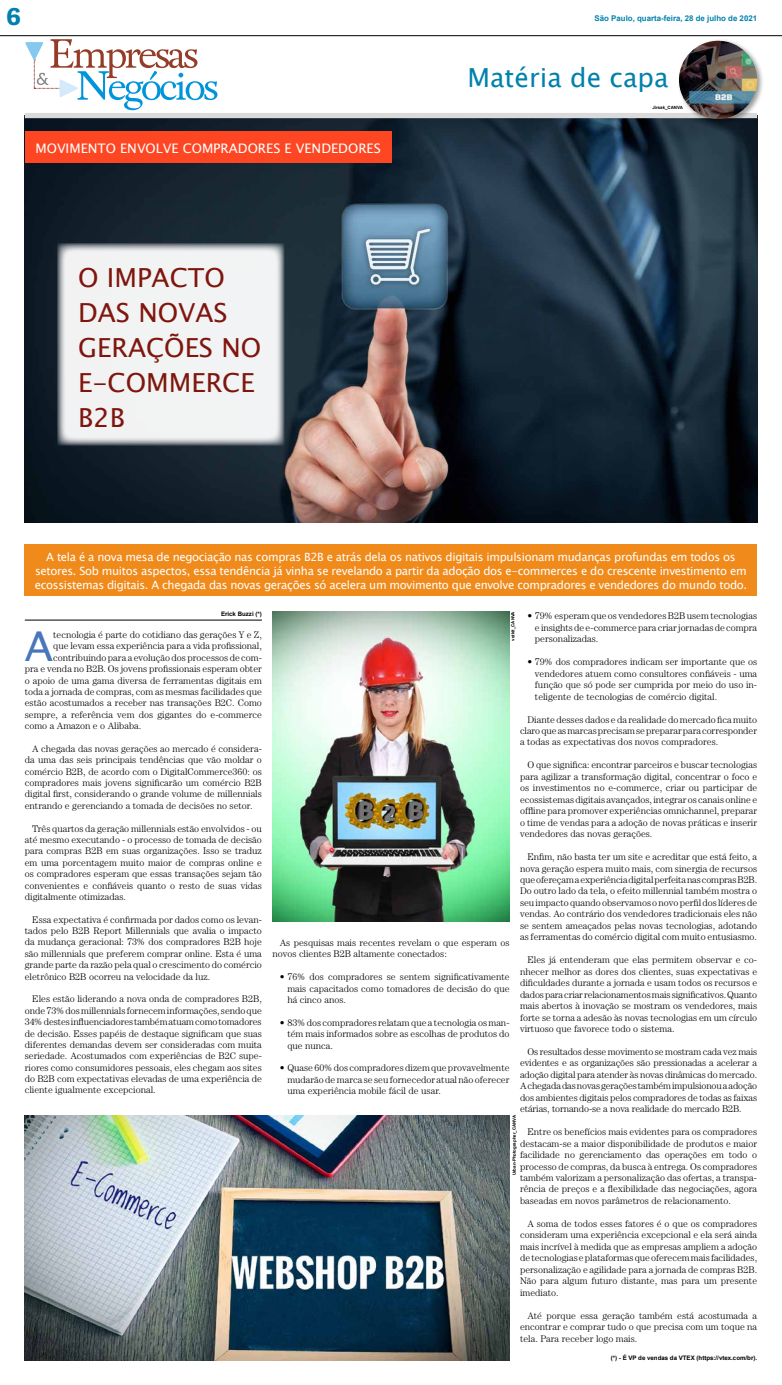
<style>
.page{position:relative;width:782px;height:1385px;background:#fff}
.page>*{position:absolute;margin:0;border:0;box-sizing:border-box;transform-origin:0 0}
.t1{font:41.12px "Lucida Sans Unicode";color:#4876ba}
.t2{font:26.25px/35px "Lucida Sans Unicode";color:#7f160e}
.t3{font:26.25px "Lucida Sans Unicode";color:#0081ad}
.t4{font:700 26.25px "Adelle";color:#0081ad}
.t5{font:13.12px "Lucida Sans Unicode";color:#fff}
.t6{font:11.38px/14px "Lucida Sans Unicode";letter-spacing:-.03em;color:#fff;text-align:center}
.t7{font:300 9.62px/11.5px "Century";color:#000;text-align:justify}
.t8{font:700 7.88px "Arial";color:#0081ad}
.t9{font:700 6.12px "Arial";color:#000}
.t10{font:700 4.38px "Arial";color:#000}
</style>
<div class="page">
<img style="left:25px;top:118px;width:731px;height:404px">
<hr style="left:0;top:35px;width:781px;height:1px;background:#000">
<svg style="left:25px;top:39px;width:192px;height:71px"></svg>
<div style="left:25px;top:113px;width:731px;height:5px;background:#dadada"></div>
<div style="left:676px;top:38px;width:88px;height:88px;background:#000;opacity:.4"></div>
<img style="left:678px;top:41px;width:78px;height:78px;border-radius:39px">
<img style="left:25px;top:1115px;width:484px;height:244px">
<div style="left:25px;top:544px;width:731px;height:52px;background:#f08a1a"></div>
<hr style="left:25px;top:619px;width:237px;height:1px;background:#000">
<img style="left:272px;top:611px;width:237px;height:310px">
<svg style="left:57px;top:243px;width:227px;height:202px;fill:#f2f3f3"></svg>
<div style="left:25px;top:131px;width:366px;height:32px;background:#fe4622"></div>
<h2 class="t4" style="left:6px;top:-2px;width:16px">6</h2>
<p class="t8" style="left:594px;top:12px;width:164px">São Paulo, quarta-feira, 28 de julho de 2021</p>
<h2 class="t3" style="left:467px;top:56px;width:202px">Matéria de capa</h2>
<h3 class="t5" style="left:35px;top:137px;width:347px">MOVIMENTO ENVOLVE COMPRADORES E VENDEDORES</h3>
<h2 class="t2" style="left:78px;top:260px;width:184px">O IMPACTO<br>DAS NOVAS<br>GERAÇÕES NO<br>E-COMMERCE<br>B2B</h2>
<p class="t10" style="left:652px;top:105px;width:32px">Jirsak_CANVA</p>
<p class="t6" style="left:35px;top:549px;width:713px">A tela é a nova mesa de negociação nas compras B2B e atrás dela os nativos digitais impulsionam mudanças profundas em todos os setores. Sob muitos aspectos, essa tendência já vinha se revelando a partir da adoção dos e-commerces e do crescente investimento em ecossistemas digitais. A chegada das novas gerações só acelera um movimento que envolve compradores e vendedores do mundo todo.</p>
<p class="t9" style="left:221px;top:609px;width:42px">Erick Buzzi (*)</p>
<h1 class="t1" style="left:25px;top:613px;width:30px">A</h1>
<p class="t7" style="left:53px;top:628px;width:210px">tecnologia é parte do cotidiano das gerações Y e Z,</p>
<p class="t10" style="left:510px;top:640px;width:31px;rotate:-90deg">vetkit_CANVA</p>
<p class="t7" style="left:534px;top:610px;width:224px;text-indent:-7px">• 79% esperam que os vendedores B2B usem tecnologias e insights de e-commerce para criar jornadas de compra personalizadas.</p>
<p class="t7" style="left:534px;top:656px;width:224px;text-indent:-7px">• 79% dos compradores indicam ser importante que os vendedores atuem como consultores confiáveis - uma função que só pode ser cumprida por meio do uso in&shy;teligente de tecnologias de comércio digital.</p>
<p class="t7" style="left:520px;top:713px;width:238px;text-indent:7px">Diante desses dados e da realidade do mercado fica muito claro que as marcas precisam se preparar para corresponder a todas as expectativas dos novos compradores.</p>
<p class="t7" style="left:520px;top:759px;width:238px;text-indent:7px">O que significa: encontrar parceiros e buscar tecnologias para agilizar a transformação digital, concentrar o foco e os investimentos no e-commerce, criar ou participar de ecossistemas digitais avançados, integrar os canais online e offline para promover experiências omnichannel, preparar o time de vendas para a adoção de novas práticas e inserir vendedores das novas gerações.</p>
<p class="t7" style="left:520px;top:850px;width:239px;text-indent:7px">Enfim, não basta ter um site e acreditar que está feito, a nova geração espera muito mais, com sinergia de recursos que ofereçam a experiência digital perfeita nas compras B2B.<br>Do outro lado da tela, o efeito millennial também mostra o seu impacto quando observamos o novo perfil dos líderes de vendas. Ao contrário dos vendedores tradicionais eles não se sentem ameaçados pelas novas tecnologias, adotando as ferramentas do comércio digital com muito entusiasmo.</p>
<p class="t7" style="left:520px;top:953px;width:238px;text-indent:7px">Eles já entenderam que elas permitem observar e co&shy;nhecer melhor as dores dos clientes, suas expectativas e dificuldades durante a jornada e usam todos os recursos e dados para criar relacionamentos mais significativos. Quanto mais abertos à inovação se mostram os vendedores, mais forte se torna a adesão às novas tecnologias em um círculo virtuoso que favorece todo o sistema.</p>
<p class="t7" style="left:520px;top:1045px;width:238px;text-indent:7px">Os resultados desse movimento se mostram cada vez mais evidentes e as organizações são pressionadas a acelerar a adoção digital para atender às novas dinâmicas do mercado.<br>A chegada das novas gerações também impulsionou a adoção dos ambientes digitais pelos compradores de todas as faixas etárias, tornando-se a nova realidade do mercado B2B.</p>
<p class="t7" style="left:520px;top:1125px;width:238px;text-indent:7px">Entre os benefícios mais evidentes para os compradores destacam-se a maior disponibilidade de produtos e maior facilidade no gerenciamento das operações em todo o processo de compras, da busca à entrega. Os compradores também valorizam a personalização das ofertas, a transpa&shy;rência de preços e a flexibilidade das negociações, agora baseadas em novos parâmetros de relacionamento.</p>
<p class="t7" style="left:520px;top:1217px;width:238px;text-indent:7px">A soma de todos esses fatores é o que os compradores consideram uma experiência excepcional e ela será ainda mais incrível à medida que as empresas ampliem a adoção de tecnologias e plataformas que oferecem mais facilidades, personalização e agilidade para a jornada de compras B2B.<br>Não para algum futuro distante, mas para um presente imediato.</p>
<p class="t7" style="left:520px;top:1309px;width:238px;text-indent:7px">Até porque essa geração também está acostumada a encontrar e comprar tudo o que precisa com um toque na tela. Para receber logo mais.</p>
<p class="t9" style="left:610px;top:1353px;width:148px">(*) - É VP de vendas da VTEX (https://vtex.com/br).</p>
<p class="t7" style="left:53px;top:640px;width:210px">que levam essa experiência para a vida profissional,</p>
<p class="t7" style="left:53px;top:651px;width:210px">contribuindo para a evolução dos processos de com-</p>
<p class="t7" style="left:25px;top:663px;width:238px">pra e venda no B2B. Os jovens profissionais esperam obter</p>
<p class="t7" style="left:25px;top:674px;width:238px">o apoio de uma gama diversa de ferramentas digitais em</p>
<p class="t7" style="left:25px;top:685px;width:238px">toda a jornada de compras, com as mesmas facilidades que</p>
<p class="t7" style="left:25px;top:697px;width:238px">estão acostumados a receber nas transações B2C. Como</p>
<p class="t7" style="left:25px;top:708px;width:238px">sempre, a referência vem dos gigantes do e-commerce</p>
<p class="t7" style="left:25px;top:719px;width:118px">como a Amazon e o Alibaba.</p>
<p class="t7" style="left:25px;top:742px;width:238px;text-indent:7px">A chegada das novas gerações ao mercado é considera&shy;da uma das seis principais tendências que vão moldar o comércio B2B, de acordo com o DigitalCommerce360: os compradores mais jovens significarão um comércio B2B digital first, considerando o grande volume de millennials entrando e gerenciando a tomada de decisões no setor.</p>
<p class="t7" style="left:25px;top:822px;width:238px;text-indent:7px">Três quartos da geração millennials estão envolvidos - ou até mesmo executando - o processo de tomada de decisão para compras B2B em suas organizações. Isso se traduz em uma porcentagem muito maior de compras online e os compradores esperam que essas transações sejam tão convenientes e confiáveis quanto o resto de suas vidas digitalmente otimizadas.</p>
<p class="t7" style="left:25px;top:913px;width:238px;text-indent:7px">Essa expectativa é confirmada por dados como os levan&shy;tados pelo B2B Report Millennials que avalia o impacto da mudança geracional: 73% dos compradores B2B hoje são millennials que preferem comprar online. Esta é uma grande parte da razão pela qual o crescimento do comércio eletrônico B2B ocorreu na velocidade da luz.</p>
<p class="t7" style="left:25px;top:993px;width:238px;text-indent:7px">Eles estão liderando a nova onda de compradores B2B, onde 73% dos millennials fornecem informações, sendo que 34% destes influenciadores também atuam como tomadores de decisão. Esses papéis de destaque significam que suas diferentes demandas devem ser consideradas com muita seriedade. Acostumados com experiências de B2C supe&shy;riores como consumidores pessoais, eles chegam aos sites do B2B com expectativas elevadas de uma experiência de cliente igualmente excepcional.</p>
<p class="t7" style="left:272px;top:936px;width:238px;text-indent:7px">As pesquisas mais recentes revelam o que esperam os novos clientes B2B altamente conectados:</p>
<p class="t7" style="left:287px;top:970px;width:224px;text-indent:-7px">• 76% dos compradores se sentem significativamente mais capacitados como tomadores de decisão do que há cinco anos.</p>
<p class="t7" style="left:287px;top:1016px;width:224px;text-indent:-7px">• 83% dos compradores relatam que a tecnologia os man&shy;tém mais informados sobre as escolhas de produtos do que nunca.</p>
<p class="t7" style="left:287px;top:1061px;width:224px;text-indent:-7px">• Quase 60% dos compradores dizem que provavelmente mudarão de marca se seu fornecedor atual não oferecer uma experiência mobile fácil de usar.</p>
<p class="t10" style="left:511px;top:1175px;width:62px;rotate:-90deg">Urban-Photographer_CANVA</p>
</div>
